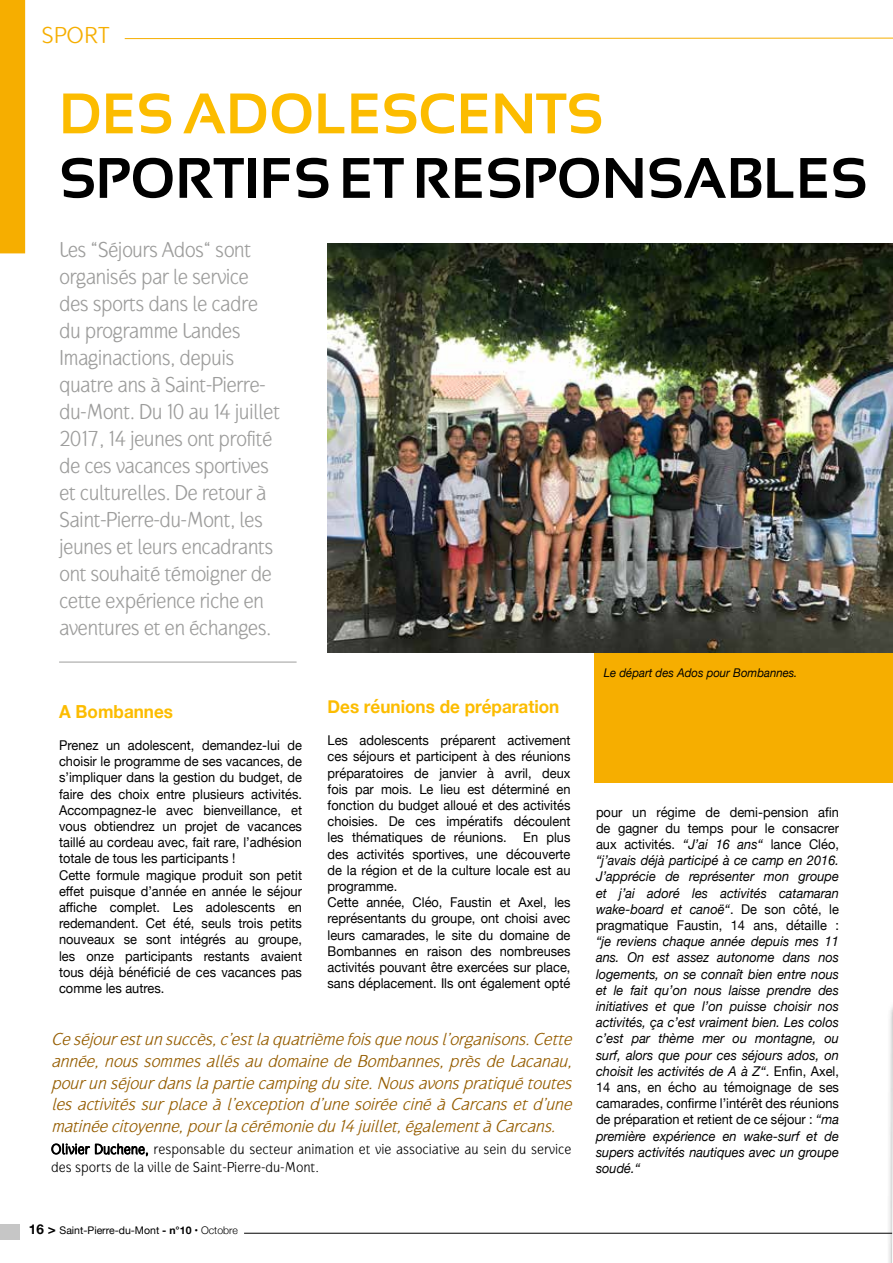
<style>
.page{position:relative;width:893px;height:1263px;background:#fff}
.page>*{position:absolute;margin:0;border:0;box-sizing:border-box;transform-origin:0 0}
.t1{font:700 57px "Sansation";color:#000}
.t2{font:700 57px "Sansation";color:#fcbc00}
.t3{font:24px "Gauntlet Classic";color:#f6ae00}
.t4{font:22.5px/27px "Gauntlet Classic";letter-spacing:-.03em;color:#9d9d9c;scale:.95 1}
.t5{font:italic 18px/21.6px "Gauntlet Classic";color:#955d00;text-align:justify}
.t6{font:700 18px "Helvetica Neue";color:#fcbc00;scale:.95 1}
.t7{font:15px/18px "Gauntlet Classic";color:#000;scale:.95 1}
.t8{font:13.5px/16.2px "Helvetica Neue";color:#000;scale:.95 1}
.t9{font:italic 13.5px/16.2px "Helvetica Neue";color:#000;text-align:justify;scale:.95 1}
.t10{font:italic 12px "Helvetica Neue";color:#000;scale:.95 1}
.t11{font:10.5px "Helvetica Neue";color:#000}
.s1{font-weight:700;font-size:13.5px}
.s2{font-weight:700}
.s3{font-weight:300}
.s4{font-style:italic}
.s5{font-style:normal}
</style>
<div class="page">
<div style="left:594px;top:627px;width:299px;height:155px;background:#f6ae00"></div>
<div style="left:0;top:1224px;width:20px;height:15px;background:#c6c6c6"></div>
<hr style="left:244px;top:1233px;width:649px;height:1px;background:#000">
<hr style="left:59px;top:662px;width:238px;height:1px;background:#9d9d9c">
<div style="left:0;top:0;width:25px;height:253px;background:#f6ae00"></div>
<svg style="left:124px;top:37px;width:769px;height:2px"></svg>
<img style="left:327px;top:243px;width:566px;height:410px">
<svg style="left:51px;top:1143px;width:97px;height:14px"></svg>
<div style="left:887px;top:905px;width:6px;height:358px;background:#000;opacity:.75"></div>
<svg style="left:892px;top:1006px;width:1px;height:257px"></svg>
<h2 class="t3" style="left:41px;top:21px;width:70px">SPORT</h2>
<h1 class="t2" style="left:59px;top:81px;width:545px">DES ADOLESCENTS</h1>
<h1 class="t1" style="left:59px;top:146px;width:809px">SPORTIFS ET RESPONSABLES</h1>
<p class="t4" style="left:59px;top:236px;width:234px">Les “Séjours Ados“ sont organisés par le service des sports dans le cadre du programme Landes<br>Imaginactions, depuis quatre ans à Saint-Pierre&shy;du-Mont. Du 10 au 14 juillet<br>2017, 14 jeunes ont profité de ces vacances sportives et culturelles. De retour à<br>Saint-Pierre-du-Mont, les jeunes et leurs encadrants ont souhaité témoigner de cette expérience riche en aventures et en échanges.</p>
<h3 class="t6" style="left:59px;top:697px;width:121px">A Bombannes</h3>
<p class="t8" style="left:59px;top:738px;width:257px">Prenez un adolescent, demandez-lui de choisir le programme de ses vacances, de s’impliquer dans la gestion du budget, de faire des choix entre plusieurs activités.<br>Accompagnez-le avec bienveillance, et vous obtiendrez un projet de vacances taillé au cordeau avec, fait rare, l’adhésion totale de tous les participants !<br>Cette formule magique produit son petit effet puisque d’année en année le séjour affiche complet. Les adolescents en redemandent. Cet été, seuls trois petits nouveaux se sont intégrés au groupe, les onze participants restants avaient tous déjà bénéficié de ces vacances pas comme les autres.</p>
<h3 class="t6" style="left:328px;top:692px;width:245px">Des réunions de préparation</h3>
<p class="t8" style="left:328px;top:733px;width:257px">Les adolescents préparent activement ces séjours et participent à des réunions préparatoires de janvier à avril, deux fois par mois. Le lieu est déterminé en fonction du budget alloué et des activités choisies. De ces impératifs découlent les thématiques de réunions. En plus des activités sportives, une découverte de la région et de la culture locale est au programme.<br>Cette année, Cléo, Faustin et Axel, les représentants du groupe, ont choisi avec leurs camarades, le site du domaine de Bombannes en raison des nombreuses activités pouvant être exercées sur place, sans déplacement. Ils ont également opté</p>
<p class="t5" style="left:51px;top:1028px;width:527px">Ceséjourestunsuccès,c’estlaquatrièmefoisquenousl’organisons.Cette année,noussommesallésaudomainedeBombannes,prèsdeLacanau, pourunséjourdanslapartiecampingdusite.Nousavonspratiquétoutes lesactivitéssurplaceàl’exceptiond’unesoiréecinéàCarcansetd’une matinéecitoyenne,pourlacérémoniedu14juillet,égalementàCarcans.</p>
<p class="t7" style="left:51px;top:1140px;width:549px">Olivier Duchene, responsable du secteur animation et vie associative au sein du service des sports de la ville de Saint-Pierre-du-Mont.</p>
<p class="t11" style="left:29px;top:1223px;width:210px"><span class="s1">16 &gt;</span> Saint-Pierre-du-Mont <span class="s2">- n°10</span> • <span class="s3">Octobre</span></p>
<p class="t10" style="left:604px;top:664px;width:205px">Le départ des Ados pour Bombannes.</p>
<p class="t8" style="left:596px;top:804px;width:257px;text-align:justify">pour un régime de demi-pension afin de gagner du temps pour le consacrer aux activités. <span class="s4">“J’ai 16 ans“</span> lance Cléo, <span class="s4">“j’avais déjà participé à ce camp en 2016.<br>J’apprécie de représenter mon groupe et j’ai adoré les activités catamaran wake-board et canoë“</span>. De son côté, le pragmatique Faustin, 14 ans, détaille :</p>
<p class="t9" style="left:596px;top:934px;width:257px">“je reviens chaque année depuis mes 11 ans. On est assez autonome dans nos logements, on se connaît bien entre nous et le fait qu’on nous laisse prendre des initiatives et que l’on puisse choisir nos activités, ça c’est vraiment bien. Les colos c’est par thème mer ou montagne, ou surf, alors que pour ces séjours ados, on choisit les activités de A à Z“<span class="s5">. Enfin, Axel, 14 ans, en écho au témoignage de ses camarades, confirme l’intérêt des réunions de préparation et retient de ce séjour :</span> “ma première expérience en wake-surf et de supers activités nautiques avec un groupe soudé.“</p>
</div>
